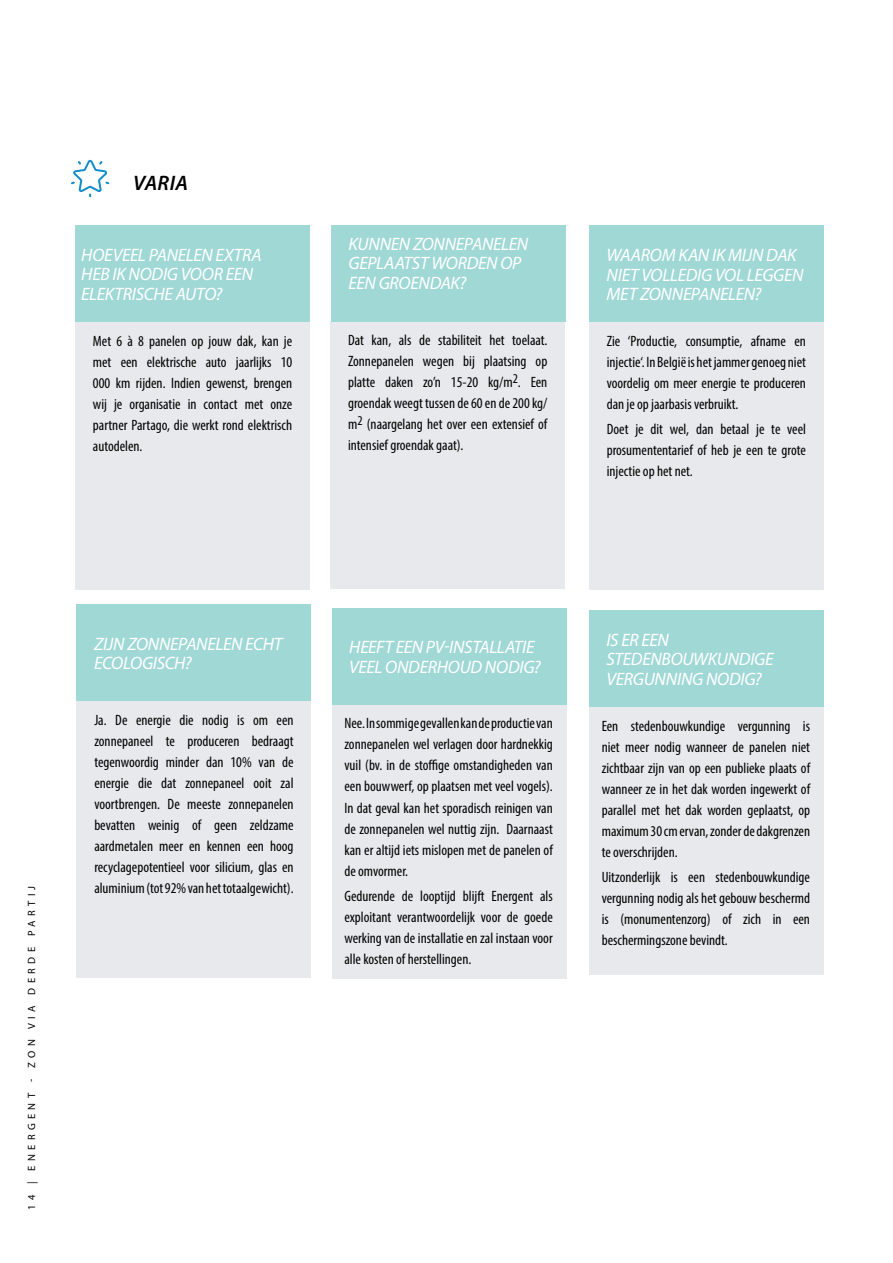
<style>
.page{position:relative;width:893px;height:1263px;background:#fff}
.page>*{position:absolute;margin:0;border:0;box-sizing:border-box;transform-origin:0 0}
.t1{font:italic 600 21px "Myriad Pro";letter-spacing:.02em;color:#000}
.t2{font:italic 18px/19.5px "Myriad Pro";letter-spacing:-.015em;color:#fff}
.t3{font:condensed 15px/21px "Myriad Pro";color:#000;text-align:justify}
.t4{font:10.5px "Myriad Pro";letter-spacing:.42em;color:#000}
</style>
<div class="page">
<svg style="left:71px;top:160px;width:38px;height:37px"></svg>
<div style="left:75px;top:322px;width:235px;height:268px;background:#e7e9ec"></div>
<div style="left:330px;top:322px;width:235px;height:267px;background:#e7e9ec"></div>
<div style="left:75px;top:225px;width:235px;height:97px;background:#a0d8d6"></div>
<div style="left:331px;top:225px;width:235px;height:97px;background:#a0d8d6"></div>
<div style="left:589px;top:322px;width:235px;height:268px;background:#e7e9ec"></div>
<div style="left:589px;top:226px;width:235px;height:96px;background:#a0d8d6"></div>
<div style="left:77px;top:701px;width:234px;height:277px;background:#e7e9ec"></div>
<div style="left:77px;top:604px;width:234px;height:97px;background:#a0d8d6"></div>
<div style="left:332px;top:705px;width:235px;height:274px;background:#e7e9ec"></div>
<div style="left:332px;top:608px;width:235px;height:96px;background:#a0d8d6"></div>
<div style="left:589px;top:707px;width:235px;height:268px;background:#e7e9ec"></div>
<div style="left:589px;top:610px;width:235px;height:96px;background:#a0d8d6"></div>
<h1 class="t1" style="left:133px;top:169px;width:56px">VARIA</h1>
<p class="t2" style="left:81px;top:245px;width:182px">HOEVEEL PANELEN EXTRA<br>HEB IK NODIG VOOR EEN<br>ELEKTRISCHE AUTO?</p>
<p class="t2" style="left:349px;top:233px;width:181px">KUNNEN ZONNEPANELEN<br>GEPLAATST WORDEN OP<br>EEN GROENDAK?</p>
<p class="t3" style="left:93px;top:330px;width:201px">Met 6 à 8 panelen op jouw dak, kan je met een elektrische auto jaarlijks 10<br>000 km rijden. Indien gewenst, brengen wij je organisatie in contact met onze partner Partago, die werkt rond elektrisch autodelen.</p>
<p class="t3" style="left:348px;top:329px;width:201px">Dat kan, als de stabiliteit het toelaat.<br>Zonnepanelen wegen bij plaatsing op platte daken zo’n 15-20 kg/m<sup>2</sup>. Een groendak weegt tussen de 60 en de 200 kg/ m<sup>2</sup> (naargelang het over een extensief of intensief groendak gaat).</p>
<p class="t2" style="left:606px;top:245px;width:198px">WAAROM KAN IK MIJN DAK<br>NIET VOLLEDIG VOL LEGGEN<br>MET ZONNEPANELEN?</p>
<p class="t3" style="left:607px;top:330px;width:201px">Zie ‘Productie, consumptie, afname en injectie‘. In België is het jammer genoeg niet voordelig om meer energie te produceren dan je op jaarbasis verbruikt.</p>
<p class="t3" style="left:607px;top:419px;width:201px">Doet je dit wel, dan betaal je te veel prosumententarief of heb je een te grote injectie op het net.</p>
<p class="t4" style="left:25px;top:1210px;width:326px;rotate:-90deg">14 | ENERGENT - ZON VIA DERDE PARTIJ</p>
<p class="t2" style="left:94px;top:634px;width:190px">ZIJN ZONNEPANELEN ECHT<br>ECOLOGISCH?</p>
<p class="t3" style="left:94px;top:709px;width:201px">Ja. De energie die nodig is om een zonnepaneel te produceren bedraagt tegenwoordig minder dan 10% van de energie die dat zonnepaneel ooit zal voortbrengen. De meeste zonnepanelen bevatten weinig of geen zeldzame aardmetalen meer en kennen een hoog recyclagepotentieel voor silicium, glas en aluminium (tot 92% van het totaalgewicht).</p>
<p class="t2" style="left:349px;top:637px;width:193px">HEEFT EEN PV-INSTALLATIE<br>VEEL ONDERHOUD NODIG?</p>
<p class="t3" style="left:344px;top:713px;width:210px">Nee. In sommige gevallen kan de productie van zonnepanelen wel verlagen door hardnekkig vuil (bv. in de stoffige omstandigheden van een bouwwerf, op plaatsen met veel vogels).<br>In dat geval kan het sporadisch reinigen van de zonnepanelen wel nuttig zijn. Daarnaast kan er altijd iets mislopen met de panelen of de omvormer.</p>
<p class="t3" style="left:344px;top:885px;width:210px">Gedurende de looptijd blijft Energent als exploitant verantwoordelijk voor de goede werking van de installatie en zal instaan voor alle kosten of herstellingen.</p>
<p class="t2" style="left:606px;top:630px;width:169px">IS ER EEN<br>STEDENBOUWKUNDIGE<br>VERGUNNING NODIG?</p>
<p class="t3" style="left:602px;top:715px;width:210px">Een stedenbouwkundige vergunning is niet meer nodig wanneer de panelen niet zichtbaar zijn van op een publieke plaats of wanneer ze in het dak worden ingewerkt of parallel met het dak worden geplaatst, op maximum 30 cm ervan, zonder de dakgrenzen te overschrijden.</p>
<p class="t3" style="left:602px;top:866px;width:210px">Uitzonderlijk is een stedenbouwkundige vergunning nodig als het gebouw beschermd is (monumentenzorg) of zich in een beschermingszone bevindt.</p>
</div>
